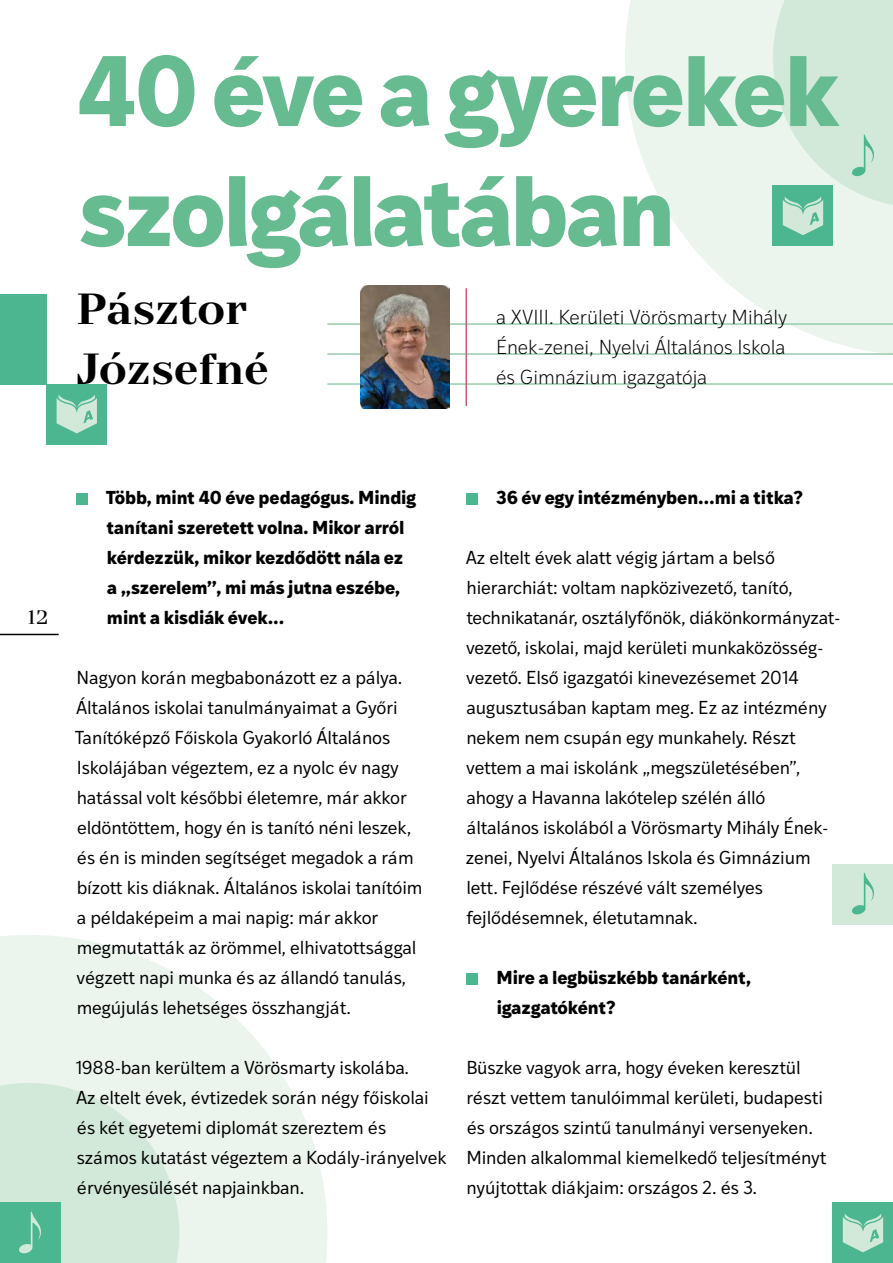
<style>
.page{position:relative;width:893px;height:1263px;background:#fff}
.page>*{position:absolute;margin:0;border:0;box-sizing:border-box;transform-origin:0 0}
.t1{font:700 96px/120px "Ivy Style Sans";letter-spacing:-.04em;color:#66bb91}
.t2{font:700 43.5px/60px "TT Nooks";letter-spacing:-.01em;color:#000}
.t3{font:300 19.5px/30px "Ivy Style Sans";letter-spacing:-.005em;color:#000;text-align:justify}
.t4{font:19.5px "TT Nooks";color:#000}
.t5{font:18px/30px "Ivy Style Sans";letter-spacing:-.015em;color:#000}
.t6{font:700 18px/30px "Ivy Style Sans";letter-spacing:-.015em;color:#000}
</style>
<div class="page">
<svg style="left:0;top:935px;width:327px;height:328px;fill:#ebf5ee"></svg>
<svg style="left:625px;top:0;width:268px;height:353px;fill:#ebf5ee"></svg>
<svg style="left:0;top:1083px;width:179px;height:180px;background:#c7e4d3"></svg>
<div style="left:833px;top:864px;width:60px;height:60px;background:#d2e8d8"></div>
<svg style="left:852px;top:873px;width:22px;height:42px"></svg>
<hr style="left:327px;top:323px;width:566px;height:2px;background:#95cdac">
<hr style="left:327px;top:353px;width:566px;height:2px;background:#95cdac">
<hr style="left:327px;top:383px;width:566px;height:2px;background:#95cdac">
<hr style="left:465px;top:288px;width:2px;height:118px;background:#ca5c71">
<img style="left:361px;top:286px;width:88px;height:122px">
<div style="left:0;top:294px;width:47px;height:90px;background:#4cb691"></div>
<div style="left:833px;top:1203px;width:60px;height:60px;background:#4cb691"></div>
<svg style="left:843px;top:1214px;width:40px;height:38px"></svg>
<div style="left:47px;top:384px;width:60px;height:60px;background:#4cb691"></div>
<svg style="left:57px;top:395px;width:40px;height:38px"></svg>
<div style="left:773px;top:186px;width:60px;height:60px;background:#4cb691"></div>
<svg style="left:773px;top:0;width:120px;height:235px;background:#cce6d6"></svg>
<hr style="left:892px;top:60px;width:1px;height:60px;background:#4cb691">
<div style="left:77px;top:493px;width:11px;height:11px;background:#4cb691"></div>
<div style="left:466px;top:493px;width:11px;height:11px;background:#4cb691"></div>
<div style="left:466px;top:973px;width:11px;height:11px;background:#4cb691"></div>
<hr style="left:0;top:634px;width:59px;height:1px;background:#000">
<h1 class="t1" style="left:75px;top:24px;width:766px">40 éve a gyerekek szolgálatában</h1>
<h2 class="t2" style="left:77px;top:280px;width:194px">Pásztor<br>Józsefné</h2>
<p class="t3" style="left:496px;top:301px;width:293px">a XVIII. Kerületi Vörösmarty Mihály Ének-zenei, Nyelvi Általános Iskola és Gimnázium igazgatója</p>
<p class="t4" style="left:28px;top:606px;width:22px">12</p>
<p class="t6" style="left:105px;top:481px;width:312px">Több, mint 40 éve pedagógus. Mindig tanítani szeretett volna. Mikor arról kérdezzük, mikor kezdődött nála ez a „szerelem”, mi más jutna eszébe, mint a kisdiák évek...</p>
<p class="t5" style="left:75px;top:662px;width:349px">Nagyon korán megbabonázott ez a pálya.<br>Általános iskolai tanulmányaimat a Győri Tanítóképző Főiskola Gyakorló Általános Iskolájában végeztem, ez a nyolc év nagy hatással volt későbbi életemre, már akkor eldöntöttem, hogy én is tanító néni leszek, és én is minden segítséget megadok a rám bízott kis diáknak. Általános iskolai tanítóim a példaképeim a mai napig: már akkor megmutatták az örömmel, elhivatottsággal végzett napi munka és az állandó tanulás, megújulás lehetséges összhangját.</p>
<p class="t5" style="left:75px;top:1052px;width:373px">1988-ban kerültem a Vörösmarty iskolába.<br>Az eltelt évek, évtizedek során négy főiskolai és két egyetemi diplomát szereztem és számos kutatást végeztem a Kodály-irányelvek érvényesülését napjainkban.</p>
<p class="t6" style="left:496px;top:481px;width:308px">36 év egy intézményben…mi a titka?</p>
<p class="t5" style="left:466px;top:542px;width:376px">Az eltelt évek alatt végig jártam a belső hierarchiát: voltam napközivezető, tanító, technikatanár, osztályfőnök, diákönkormányzat&shy;vezető, iskolai, majd kerületi munkaközösség&shy;vezető. Első igazgatói kinevezésemet 2014 augusztusában kaptam meg. Ez az intézmény nekem nem csupán egy munkahely. Részt vettem a mai iskolánk „megszületésében”, ahogy a Havanna lakótelep szélén álló általános iskolából a Vörösmarty Mihály Ének&shy;zenei, Nyelvi Általános Iskola és Gimnázium lett. Fejlődése részévé vált személyes fejlődésemnek, életutamnak.</p>
<p class="t6" style="left:496px;top:961px;width:256px">Mire a legbüszkébb tanárként, igazgatóként?</p>
<p class="t5" style="left:466px;top:1052px;width:362px">Büszke vagyok arra, hogy éveken keresztül részt vettem tanulóimmal kerületi, budapesti és országos szintű tanulmányi versenyeken.<br>Minden alkalommal kiemelkedő teljesítményt nyújtottak diákjaim: országos 2. és 3.</p>
</div>
